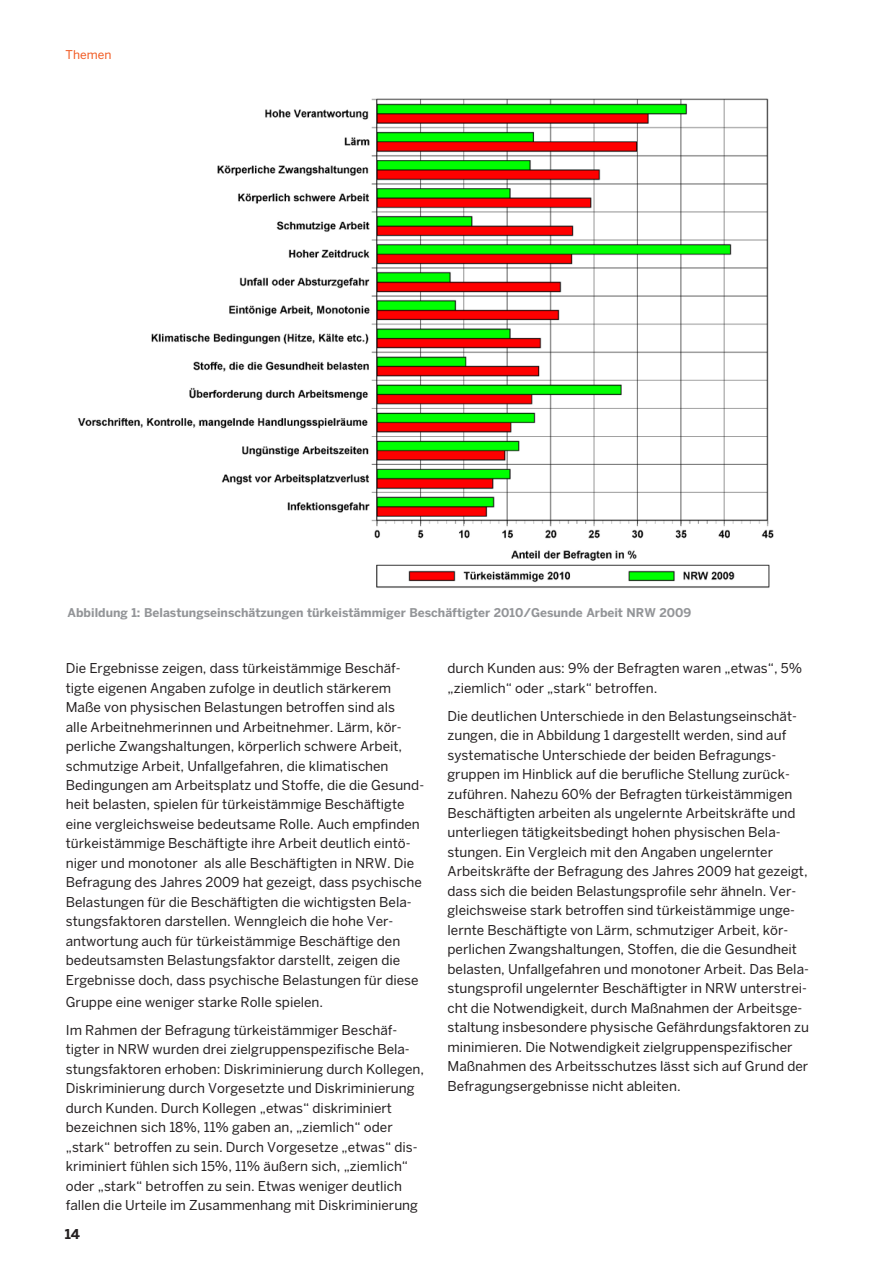
<style>
.page{position:relative;width:893px;height:1263px;background:#fff}
.page>*{position:absolute;margin:0;border:0;box-sizing:border-box;transform-origin:0 0}
.t1{font:13.5px/19.5px "Benton Sans";color:#231f20}
.t2{font:700 13.5px "Benton Sans";color:#231f20}
.t3{font:700 12px "Benton Sans";color:#939598}
.t4{font:12px "Benton Sans";color:#f15921}
</style>
<div class="page">
<img style="left:77px;top:98px;width:697px;height:490px">
<p class="t4" style="left:66px;top:48px;width:47px">Themen</p>
<p class="t3" style="left:68px;top:605px;width:625px">Abbildung 1: Belastungseinschätzungen türkeistämmiger Beschäftigter 2010/Gesunde Arbeit NRW 2009</p>
<p class="t1" style="left:66px;top:658px;width:360px">Die Ergebnisse zeigen, dass türkeistämmige Beschäf&shy;tigte eigenen Angaben zufolge in deutlich stärkerem Maße von physischen Belastungen betroffen sind als<br>alle Arbeitnehmerinnen und Arbeitnehmer. Lärm, kör&shy;perliche Zwangshaltungen, körperlich schwere Arbeit, schmutzige Arbeit, Unfallgefahren, die klimatischen Bedingungen am Arbeitsplatz und Stoffe, die die Gesund&shy;heit belasten, spielen für türkeistämmige Beschäftigte eine vergleichsweise bedeutsame Rolle. Auch empfinden türkeistämmige Beschäftigte ihre Arbeit deutlich eintö&shy;niger und monotoner als alle Beschäftigten in NRW. Die Befragung des Jahres 2009 hat gezeigt, dass psychische Belastungen für die Beschäftigten die wichtigsten Bela&shy;stungsfaktoren darstellen. Wenngleich die hohe Ver&shy;antwortung auch für türkeistämmige Beschäftige den bedeutsamsten Belastungsfaktor darstellt, zeigen die Ergebnisse doch, dass psychische Belastungen für diese</p>
<p class="t1" style="left:66px;top:987px;width:333px;line-height:28px">Gruppe eine weniger starke Rolle spielen.<br>Im Rahmen der Befragung türkeistämmiger Beschäf-</p>
<p class="t1" style="left:66px;top:1039px;width:360px">tigter in NRW wurden drei zielgruppenspezifische Bela&shy;stungsfaktoren erhoben: Diskriminierung durch Kollegen, Diskriminierung durch Vorgesetzte und Diskriminierung durch Kunden. Durch Kollegen „etwas“ diskriminiert bezeichnen sich 18%, 11% gaben an, „ziemlich“ oder „stark“ betroffen zu sein. Durch Vorgesetze „etwas“ dis&shy;kriminiert fühlen sich 15%, 11% äußern sich, „ziemlich“ oder „stark“ betroffen zu sein. Etwas weniger deutlich fallen die Urteile im Zusammenhang mit Diskriminierung</p>
<p class="t2" style="left:65px;top:1226px;width:17px">14</p>
<p class="t1" style="left:448px;top:658px;width:356px">durch Kunden aus: 9% der Befragten waren „etwas“, 5% „ziemlich“ oder „stark“ betroffen.</p>
<p class="t1" style="left:448px;top:706px;width:363px">Die deutlichen Unterschiede in den Belastungseinschät&shy;zungen, die in Abbildung 1 dargestellt werden, sind auf systematische Unterschiede der beiden Befragungs&shy;gruppen im Hinblick auf die berufliche Stellung zurück&shy;zuführen. Nahezu 60% der Befragten türkeistämmigen Beschäftigten arbeiten als ungelernte Arbeitskräfte und unterliegen tätigkeitsbedingt hohen physischen Bela&shy;stungen. Ein Vergleich mit den Angaben ungelernter Arbeitskräfte der Befragung des Jahres 2009 hat gezeigt, dass sich die beiden Belastungsprofile sehr ähneln. Ver&shy;gleichsweise stark betroffen sind türkeistämmige unge&shy;lernte Beschäftigte von Lärm, schmutziger Arbeit, kör&shy;perlichen Zwangshaltungen, Stoffen, die die Gesundheit belasten, Unfallgefahren und monotoner Arbeit. Das Bela&shy;stungsprofil ungelernter Beschäftigter in NRW unterstrei&shy;cht die Notwendigkeit, durch Maßnahmen der Arbeitsge&shy;staltung insbesondere physische Gefährdungsfaktoren zu minimieren. Die Notwendigkeit zielgruppenspezifischer Maßnahmen des Arbeitsschutzes lässt sich auf Grund der Befragungsergebnisse nicht ableiten.</p>
</div>
